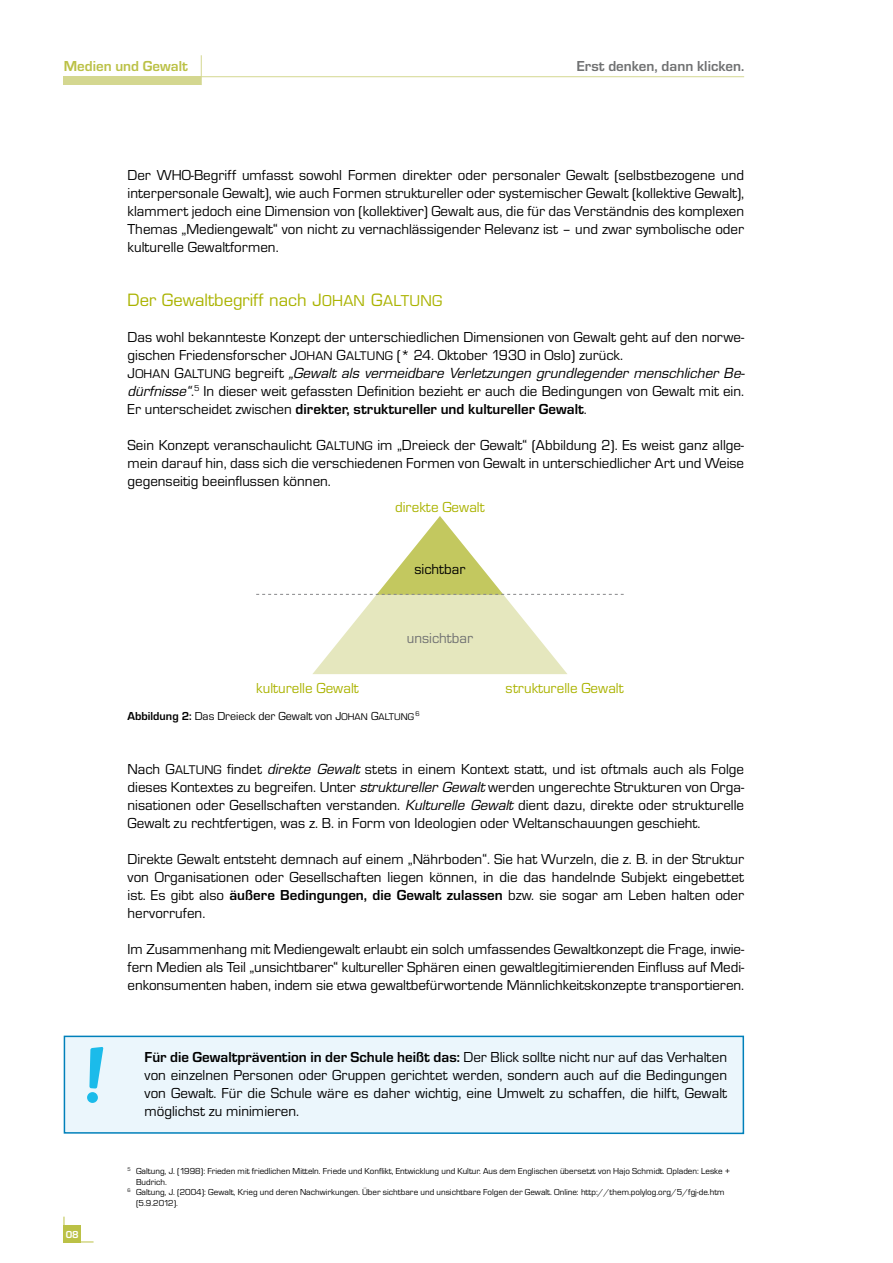
<style>
.page{position:relative;width:893px;height:1263px;background:#fff}
.page>*{position:absolute;margin:0;border:0;box-sizing:border-box;transform-origin:0 0}
.t1{font:16.5px "Eurostile";color:#aab300}
.t2{font:15px/18px "Eurostile T";color:#000;text-align:justify}
.t3{font:15px "Eurostile T";color:#aab300}
.t4{font:700 15px "Eurostile T";color:#707172}
.t5{font:700 15px "Eurostile T";color:#bbc146}
.t6{font:15px "Eurostile T";color:#707172}
.t7{font:italic 13.5px "Eurostile";color:#000}
.t8{font:12px "Eurostile T";color:#000}
.t9{font:700 10.5px "Eurostile T";color:#fff}
.t10{font:9px "Eurostile T";color:#000}
.s1{font-size:14.55px}
.s2{font-style:inherit}
.s3{font-size:13.05px}
.s4{font-family:"Eurostile T";font-style:normal;font-size:15px}
.s5{font-family:"Eurostile T";font-style:normal;font-size:13.05px}
.s6{font-family:"Eurostile";font-style:italic;font-size:13.5px}
.s7{font-weight:700}
.s8{font-size:10.05px}
</style>
<div class="page">
<div style="left:63px;top:1035px;width:682px;height:100px;background:#ebf6fc"></div>
<svg style="left:89px;top:1047px;width:15px;height:42px"></svg>
<div style="left:87px;top:1092px;width:11px;height:11px;background:#1bbbea;border-radius:50%"></div>
<svg style="left:256px;top:516px;width:368px;height:158px"></svg>
<hr style="left:64px;top:1242px;width:30px;height:1px;background:#bbc146">
<div style="left:64px;top:77px;width:137px;height:8px;background:#d4d790"></div>
<hr style="left:64px;top:76px;width:680px;height:1px;background:#d4d790">
<hr style="left:201px;top:55px;width:1px;height:30px;background:#d4d790">
<div style="left:64px;top:1225px;width:17px;height:17px;background:#bbc146"></div>
<p class="t5" style="left:64px;top:58px;width:126px">Medien und Gewalt</p>
<p class="t4" style="left:577px;top:58px;width:169px">Erst denken, dann klicken.</p>
<p class="t2" style="left:128px;top:166px;width:618px">Der WHO-Begriff umfasst sowohl Formen direkter oder personaler Gewalt (selbstbezogene und interpersonale Gewalt), wie auch Formen struktureller oder systemischer Gewalt (kollektive Gewalt), klammert jedoch eine Dimension von (kollektiver) Gewalt aus, die für das Verständnis des komplexen Themas „Mediengewalt“ von nicht zu vernachlässigender Relevanz ist – und zwar symbolische oder kulturelle Gewaltformen.</p>
<p class="t1" style="left:128px;top:290px;width:316px">Der Gewaltbegriff nach J<span class="s1">OHAN</span> G<span class="s1">ALTUNG</span></p>
<p class="t2" style="left:128px;top:328px;width:618px">Das wohl bekannteste Konzept der unterschiedlichen Dimensionen von Gewalt geht auf den norwe&shy;gischen Friedensforscher <span class="s2">J</span><span class="s3">OHAN</span> <span class="s2">G</span><span class="s3">ALTUNG</span> (* 24. Oktober 1930 in Oslo) zurück.</p>
<p class="t7" style="left:128px;top:365px;width:619px"><span class="s4">J</span><span class="s5">OHAN</span> <span class="s4">G</span><span class="s5">ALTUNG</span> <span class="s4">begreift</span> „Gewalt als vermeidbare Verletzungen grundlegender menschlicher Be-</p>
<p class="t2" style="left:128px;top:382px;width:618px"><span class="s6">dürfnisse“</span>.<sup>5</sup> In dieser weit gefassten Definition bezieht er auch die Bedingungen von Gewalt mit ein.<br>Er unterscheidet zwischen <span class="s7">direkter, struktureller und kultureller Gewalt</span>.</p>
<p class="t2" style="left:128px;top:436px;width:618px">Sein Konzept veranschaulicht <span class="s2">G</span><span class="s3">ALTUNG</span> im „Dreieck der Gewalt“ (Abbildung 2). Es weist ganz allge&shy;mein darauf hin, dass sich die verschiedenen Formen von Gewalt in unterschiedlicher Art und Weise gegenseitig beeinflussen können.</p>
<p class="t3" style="left:395px;top:499px;width:91px">direkte Gewalt</p>
<p class="t2" style="left:414px;top:560px;width:53px">sichtbar</p>
<p class="t6" style="left:407px;top:629px;width:68px">unsichtbar</p>
<p class="t3" style="left:256px;top:680px;width:104px">kulturelle Gewalt</p>
<p class="t3" style="left:506px;top:680px;width:120px">strukturelle Gewalt</p>
<p class="t8" style="left:128px;top:710px;width:294px"><span class="s7">Abbildung 2:</span> Das Dreieck der Gewalt von J<span class="s8">OHAN</span> G<span class="s8">ALTUNG</span> <sup>6</sup></p>
<p class="t2" style="left:128px;top:760px;width:618px">Nach <span class="s2">G</span><span class="s3">ALTUNG</span> findet <span class="s6">direkte Gewalt</span> stets in einem Kontext statt, und ist oftmals auch als Folge dieses Kontextes zu begreifen. Unter <span class="s6">struktureller Gewalt</span> werden ungerechte Strukturen von Orga&shy;nisationen oder Gesellschaften verstanden. <span class="s6">Kulturelle Gewalt</span> dient dazu, direkte oder strukturelle Gewalt zu rechtfertigen, was z. B. in Form von Ideologien oder Weltanschauungen geschieht.</p>
<p class="t2" style="left:128px;top:850px;width:618px">Direkte Gewalt entsteht demnach auf einem „Nährboden“. Sie hat Wurzeln, die z. B. in der Struktur von Organisationen oder Gesellschaften liegen können, in die das handelnde Subjekt eingebettet ist. Es gibt also <span class="s7">äußere Bedingungen, die Gewalt zulassen</span> bzw. sie sogar am Leben halten oder hervorrufen.</p>
<p class="t2" style="left:128px;top:940px;width:618px">Im Zusammenhang mit Mediengewalt erlaubt ein solch umfassendes Gewaltkonzept die Frage, inwie&shy;fern Medien als Teil „unsichtbarer“ kultureller Sphären einen gewaltlegitimierenden Einfluss auf Medi&shy;enkonsumenten haben, indem sie etwa gewaltbefürwortende Männlichkeitskonzepte transportieren.</p>
<p class="t2" style="left:145px;top:1048px;width:584px"><span class="s7">Für die Gewaltprävention in der Schule heißt das:</span> Der Blick sollte nicht nur auf das Verhalten von einzelnen Personen oder Gruppen gerichtet werden, sondern auch auf die Bedingungen von Gewalt. Für die Schule wäre es daher wichtig, eine Umwelt zu schaffen, die hilft, Gewalt möglichst zu minimieren.</p>
<p class="t9" style="left:66px;top:1229px;width:15px">08</p>
<p class="t10" style="left:128px;top:1166px;width:604px"><sup>5</sup> Galtung, J. (1998): Frieden mit friedlichen Mitteln. Friede und Konflikt, Entwicklung und Kultur. Aus dem Englischen übersetzt von Hajo Schmidt. Opladen: Leske +</p>
<p class="t10" style="left:136px;top:1177px;width:32px">Budrich.</p>
<p class="t10" style="left:128px;top:1187px;width:599px"><sup>6</sup> Galtung, J. (2004): Gewalt, Krieg und deren Nachwirkungen. Über sichtbare und unsichtbare Folgen der Gewalt. Online: http://them.polylog.org/5/fgj-de.htm</p>
<p class="t10" style="left:136px;top:1198px;width:43px">(5.9.2012).</p>
</div>
